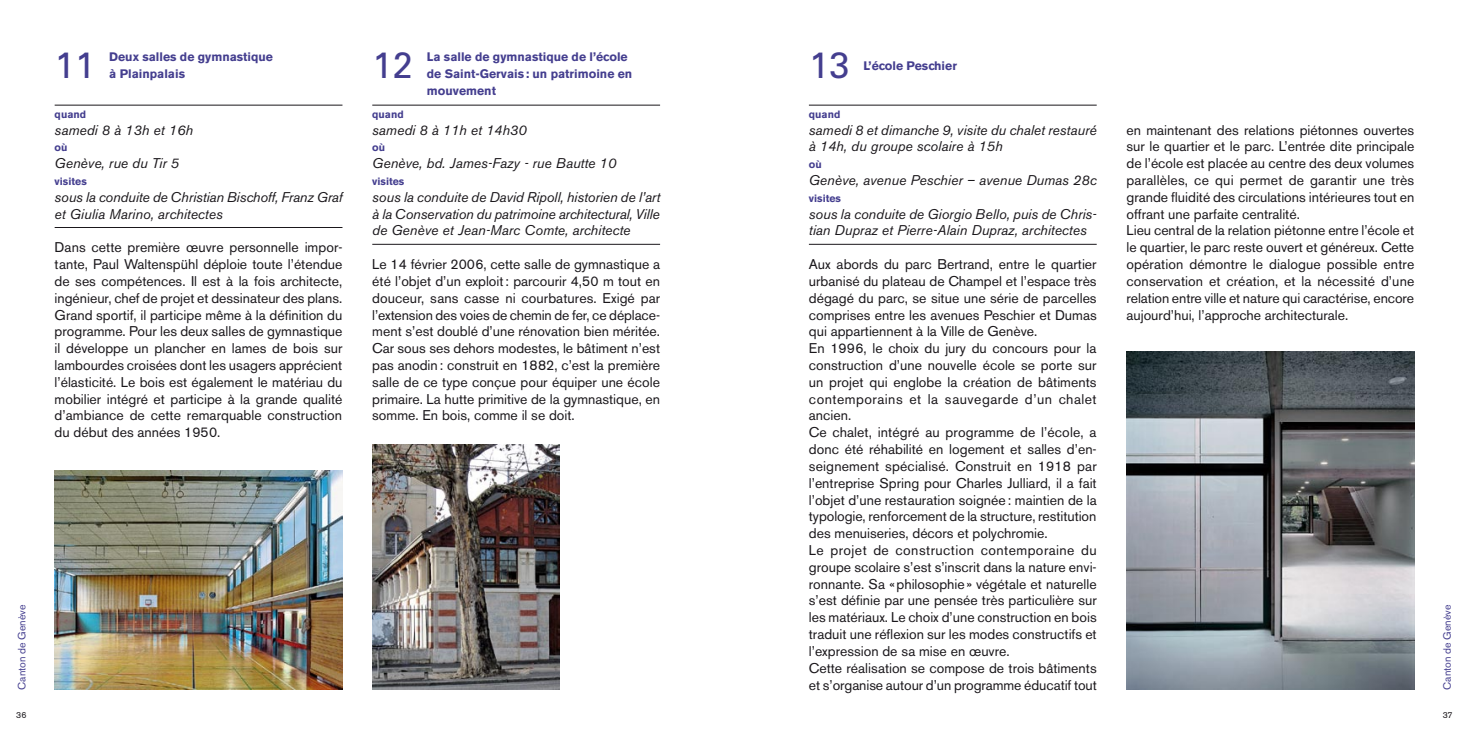
<style>
.page{position:relative;width:1469px;height:735px;background:#fff}
.page>*{position:absolute;margin:0;border:0;box-sizing:border-box;transform-origin:0 0}
.t1{font:36.4px "Zurich BT";color:#443e8f}
.t2{font:14px/16.8px "Akzidenz Grotesk BE";color:#1a171b;text-align:justify}
.t3{font:italic 14px/16.8px "Akzidenz Grotesk BE";color:#1a171b}
.t4{font:700 12.25px/16.8px "Akzidenz Grotesk BE";color:#443e8f}
.t5{font:700 10.5px "Akzidenz Grotesk BE";color:#443e8f}
.t6{font:10.5px "Akzidenz Grotesk BE";color:#443e8f}
.t7{font:8.75px "Akzidenz Grotesk BE";color:#1a171b}
</style>
<div class="page">
<img style="left:55px;top:470px;width:287px;height:219px">
<img style="left:372px;top:444px;width:187px;height:245px">
<img style="left:1126px;top:351px;width:288px;height:338px">
<hr style="left:55px;top:105px;width:287px;height:1px;background:#1a171b">
<hr style="left:55px;top:227px;width:287px;height:1px;background:#1a171b">
<hr style="left:372px;top:105px;width:288px;height:1px;background:#1a171b">
<hr style="left:372px;top:244px;width:288px;height:1px;background:#1a171b">
<hr style="left:809px;top:105px;width:287px;height:1px;background:#1a171b">
<hr style="left:809px;top:244px;width:287px;height:1px;background:#1a171b">
<h1 class="t1" style="left:55px;top:43px;width:42px">11</h1>
<h1 class="t1" style="left:372px;top:43px;width:42px">12</h1>
<h1 class="t1" style="left:809px;top:43px;width:42px">13</h1>
<p class="t4" style="left:427px;top:49px;width:207px">La salle de gymnastique de l’école de Saint-Gervais: un patrimoine en mouvement</p>
<p class="t4" style="left:109px;top:49px;width:165px">Deux salles de gymnastique à Plainpalais</p>
<p class="t4" style="left:863px;top:58px;width:95px">L’école Peschier</p>
<p class="t5" style="left:55px;top:108px;width:33px">quand</p>
<p class="t3" style="left:55px;top:121px;width:140px">samedi 8 à 13h et 16h</p>
<p class="t5" style="left:55px;top:141px;width:14px">où</p>
<p class="t3" style="left:55px;top:155px;width:126px">Genève, rue du Tir 5</p>
<p class="t5" style="left:55px;top:175px;width:34px">visites</p>
<p class="t3" style="left:55px;top:188px;width:289px">sous la conduite de Christian Bischoff, Franz Graf et Giulia Marino, architectes</p>
<p class="t2" style="left:55px;top:239px;width:289px">Dans cette première œuvre personnelle impor&shy;tante, Paul Waltenspühl déploie toute l’étendue de ses compétences. Il est à la fois architecte, ingénieur, chef de projet et dessinateur des plans.<br>Grand sportif, il participe même à la définition du programme. Pour les deux salles de gymnastique il développe un plancher en lames de bois sur lambourdes croisées dont les usagers apprécient l’élasticité. Le bois est également le matériau du mobilier intégré et participe à la grande qualité d’ambiance de cette remarquable construction du début des années 1 950.</p>
<p class="t5" style="left:372px;top:108px;width:33px">quand</p>
<p class="t3" style="left:372px;top:121px;width:156px">samedi 8 à 11h et 14h30</p>
<p class="t5" style="left:372px;top:141px;width:14px">où</p>
<p class="t3" style="left:372px;top:155px;width:245px">Genève, bd. James-Fazy - rue Bautte 10</p>
<p class="t5" style="left:372px;top:175px;width:34px">visites</p>
<p class="t3" style="left:372px;top:188px;width:289px;text-align:justify">sous la conduite de David Ripoll, historien de l’art à la Conservation du patrimoine architectural, Ville de Genève et Jean-Marc Comte, architecte</p>
<p class="t2" style="left:372px;top:256px;width:289px">Le 1 4 février 2006, cette salle de gymnastique a été l’objet d’un exploit: parcourir 4,50 m tout en douceur, sans casse ni courbatures. Exigé par l’extension des voies de chemin de fer, ce déplace&shy;ment s’est doublé d’une rénovation bien méritée.<br>Car sous ses dehors modestes, le bâtiment n’est pas anodin: construit en 1 882, c’est la première salle de ce type conçue pour équiper une école primaire. La hutte primitive de la gymnastique, en somme. En bois, comme il se doit.</p>
<p class="t5" style="left:809px;top:108px;width:33px">quand</p>
<p class="t3" style="left:809px;top:121px;width:289px">samedi 8 et dimanche 9, visite du chalet restauré à 14h, du groupe scolaire à 15h</p>
<p class="t5" style="left:809px;top:158px;width:14px">où</p>
<p class="t3" style="left:809px;top:171px;width:289px">Genève, avenue Peschier – avenue Dumas 28c</p>
<p class="t5" style="left:809px;top:192px;width:34px">visites</p>
<p class="t3" style="left:809px;top:205px;width:289px">sous la conduite de Giorgio Bello, puis de Chris&shy;tian Dupraz et Pierre-Alain Dupraz, architectes</p>
<p class="t2" style="left:809px;top:256px;width:289px;text-align:left">Aux abords du parc Bertrand, entre le quartier urbanisé du plateau de Champel et l’espace très dégagé du parc, se situe une série de parcelles comprises entre les avenues Peschier et Dumas qui appartiennent à la Ville de Genève.<br>En 1 996, le choix du jury du concours pour la construction d’une nouvelle école se porte sur un projet qui englobe la création de bâtiments contemporains et la sauvegarde d’un chalet ancien.<br>Ce chalet, intégré au programme de l’école, a donc été réhabilité en logement et salles d’en&shy;seignement spécialisé. Construit en 1 91 8 par l’entreprise Spring pour Charles Julliard, il a fait l’objet d’une restauration soignée: maintien de la typologie, renforcement de la structure, restitution des menuiseries, décors et polychromie.<br>Le projet de construction contemporaine du groupe scolaire s’est s’inscrit dans la nature envi&shy;ronnante. Sa «philosophie» végétale et naturelle s’est définie par une pensée très particulière sur les matériaux. Le choix d’une construction en bois traduit une réflexion sur les modes constructifs et l’expression de sa mise en œuvre.<br>Cette réalisation se compose de trois bâtiments et s’organise autour d’un programme éducatif tout</p>
<p class="t2" style="left:1126px;top:121px;width:289px;text-align:left">en maintenant des relations piétonnes ouvertes sur le quartier et le parc. L’entrée dite principale de l’école est placée au centre des deux volumes parallèles, ce qui permet de garantir une très grande fluidité des circulations intérieures tout en offrant une parfaite centralité.<br>Lieu central de la relation piétonne entre l’école et le quartier, le parc reste ouvert et généreux. Cette opération démontre le dialogue possible entre conservation et création, et la nécessité d’une relation entre ville et nature qui caractérise, encore aujourd’hui, l’approche architecturale.</p>
<p class="t6" style="left:16px;top:689px;width:86px;rotate:-90deg">Canton de Genève</p>
<p class="t6" style="left:1440px;top:689px;width:86px;rotate:-90deg">Canton de Genève</p>
<p class="t7" style="left:16px;top:709px;width:12px">36</p>
<p class="t7" style="left:1442px;top:709px;width:11px">37</p>
</div>
